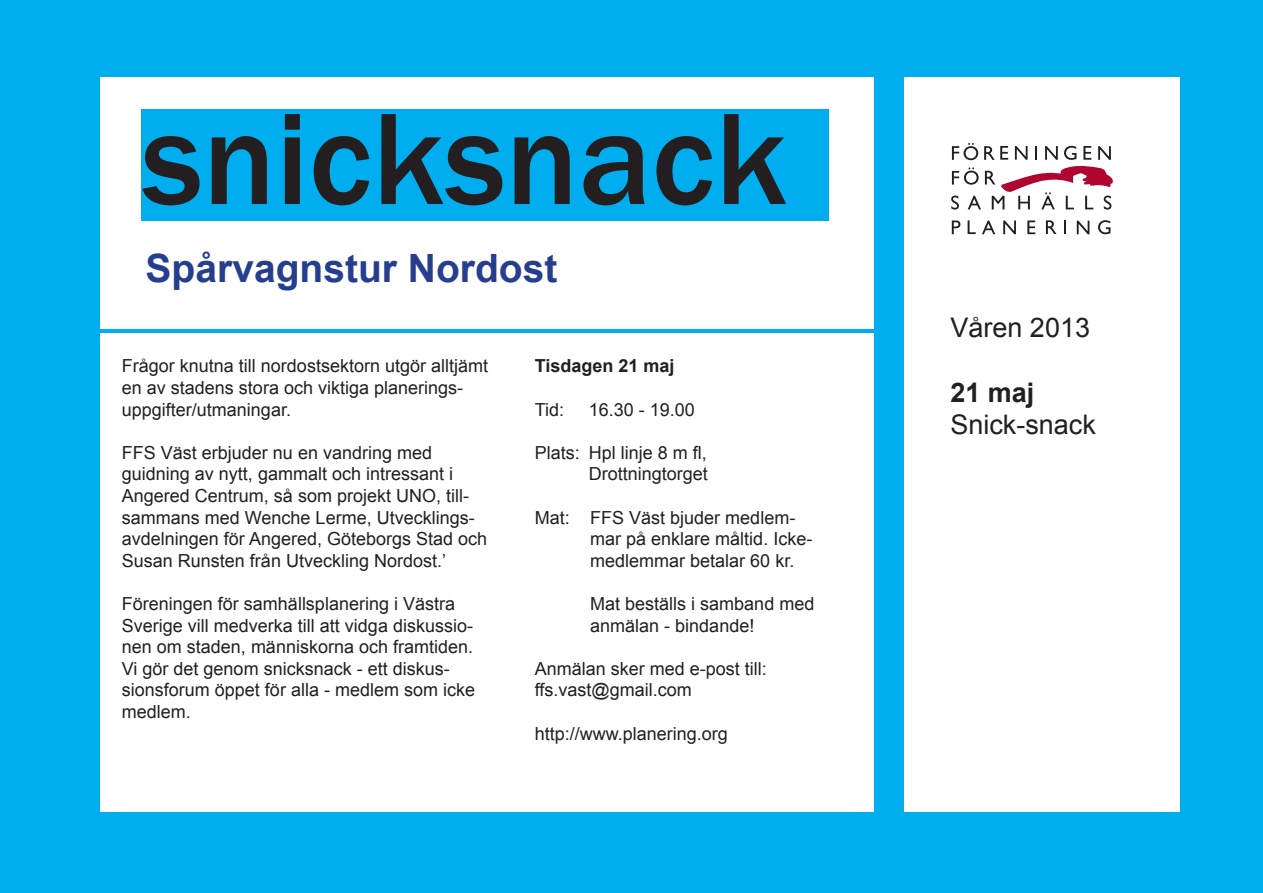
<style>
.page{position:relative;width:1263px;height:893px;background:#fff}
.page>*{position:absolute;margin:0;border:0;box-sizing:border-box;transform-origin:0 0}
.t1{font:500 135px "Franklin Gothic";color:#231f20}
.t2{font:700 39px "Arial";color:#253f8e}
.t3{font:27px "Arial";color:#231f20}
.t4{font:700 27px "Arial";color:#231f20}
.t5{font:18px/21.6px "Arial";color:#231f20}
.t6{font:700 18px "Arial";color:#231f20}
</style>
<div class="page">
<div style="left:0;top:0;width:100px;height:893px;background:#00aeef"></div>
<div style="left:1180px;top:0;width:83px;height:893px;background:#00aeef"></div>
<div style="left:0;top:0;width:1263px;height:77px;background:#00aeef"></div>
<div style="left:0;top:812px;width:1262px;height:81px;background:#00aeef"></div>
<div style="left:874px;top:8px;width:30px;height:854px;background:#00aeef"></div>
<hr style="left:1px;top:330px;width:892px;height:3px;background:#00aeef">
<div style="left:141px;top:109px;width:688px;height:112px;background:#00aeef"></div>
<svg style="left:952px;top:220px;width:8px;height:14px"></svg>
<svg style="left:967px;top:220px;width:9px;height:14px"></svg>
<svg style="left:982px;top:220px;width:13px;height:14px"></svg>
<svg style="left:1003px;top:221px;width:13px;height:13px"></svg>
<svg style="left:1027px;top:220px;width:8px;height:14px"></svg>
<svg style="left:1046px;top:220px;width:10px;height:14px"></svg>
<svg style="left:1064px;top:220px;width:2px;height:14px"></svg>
<svg style="left:1077px;top:221px;width:12px;height:13px"></svg>
<svg style="left:1098px;top:220px;width:12px;height:14px"></svg>
<svg style="left:951px;top:143px;width:162px;height:67px"></svg>
<p class="t1" style="left:141px;top:75px;width:647px">snicksnack</p>
<p class="t2" style="left:146px;top:243px;width:413px">Spårvagnstur Nordost</p>
<p class="t5" style="left:122px;top:355px;width:368px">Frågor knutna till nordostsektorn utgör alltjämt en av stadens stora och viktiga planerings&shy;uppgifter/utmaningar.</p>
<p class="t5" style="left:122px;top:442px;width:367px">FFS Väst erbjuder nu en vandring med guidning av nytt, gammalt och intressant i Angered Centrum, så som projekt UNO, till&shy;sammans med Wenche Lerme, Utvecklings&shy;avdelningen för Angered, Göteborgs Stad och Susan Runsten från Utveckling Nordost.’</p>
<p class="t5" style="left:122px;top:593px;width:353px">Föreningen för samhällsplanering i Västra<br>Sverige vill medverka till att vidga diskussio&shy;nen om staden, människorna och framtiden.</p>
<p class="t5" style="left:122px;top:658px;width:355px">Vi gör det genom snicksnack - ett diskus&shy;sionsforum öppet för alla - medlem som icke medlem.</p>
<p class="t6" style="left:535px;top:354px;width:141px">Tisdagen 21 maj</p>
<p class="t5" style="left:535px;top:399px;width:31px">Tid:</p>
<p class="t5" style="left:589px;top:399px;width:108px">16.30 - 19.00</p>
<p class="t5" style="left:535px;top:442px;width:174px">Plats: Hpl linje 8 m fl,</p>
<p class="t5" style="left:589px;top:463px;width:121px">Drottningtorget</p>
<p class="t5" style="left:590px;top:507px;width:224px;text-indent:-56px">Mat: FFS Väst bjuder medlem&shy;mar på enklare måltid. Icke&shy;medlemmar betalar 60 kr.</p>
<p class="t5" style="left:590px;top:593px;width:226px">Mat beställs i samband med anmälan - bindande!</p>
<p class="t5" style="left:535px;top:658px;width:234px">Anmälan sker med e-post till:</p>
<p class="t5" style="left:535px;top:679px;width:158px">ffs.vast@gmail.com</p>
<p class="t5" style="left:535px;top:723px;width:195px">http://www.planering.org</p>
<p class="t3" style="left:950px;top:310px;width:141px">Våren 2013</p>
<p class="t4" style="left:950px;top:374px;width:86px">21 maj</p>
<p class="t3" style="left:950px;top:407px;width:147px">Snick-snack</p>
</div>
